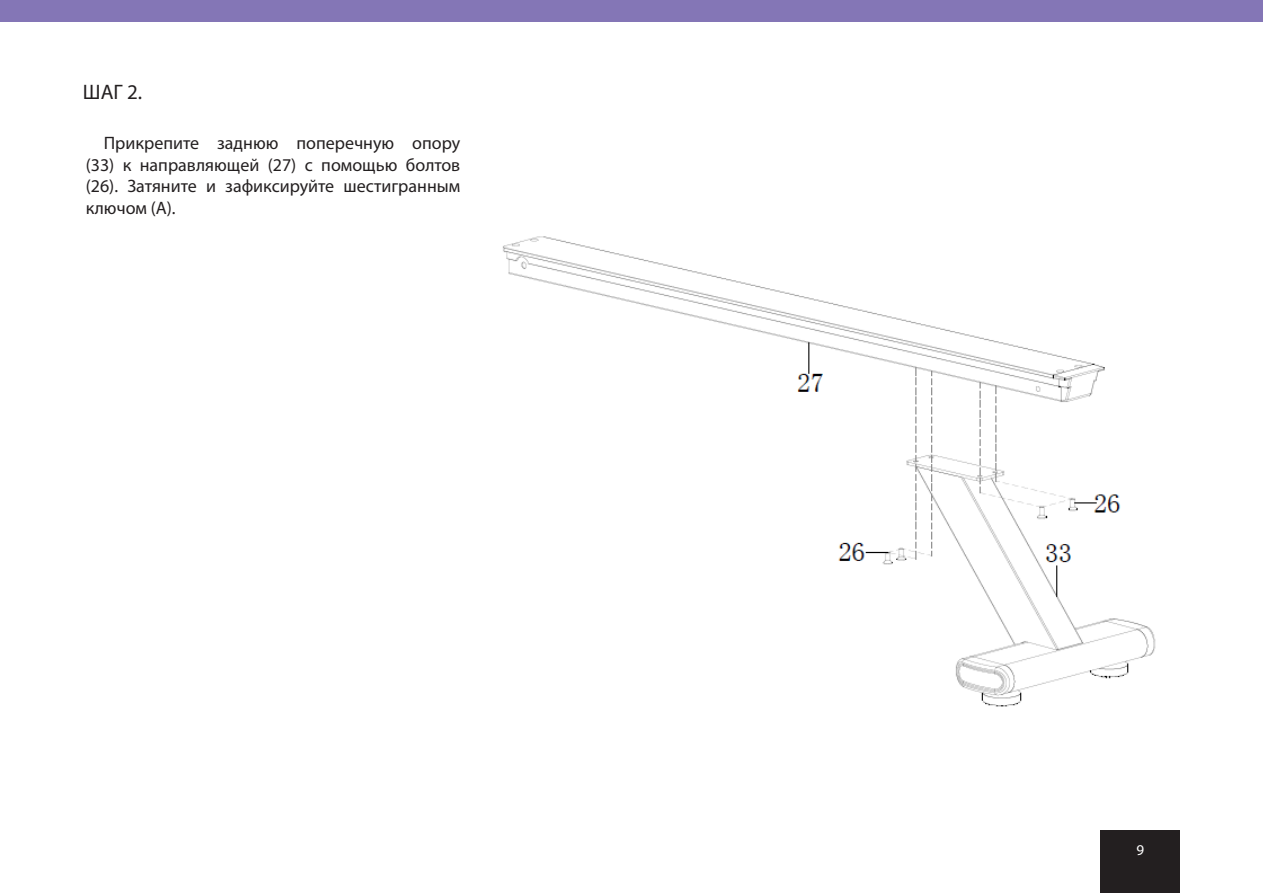
<style>
.page{position:relative;width:1263px;height:893px;background:#fff}
.page>*{position:absolute;margin:0;border:0;box-sizing:border-box;transform-origin:0 0}
.РАЗДЕЛ{font:21px "Myriad Pro";color:#231f20}
.Обычный_текст__с_отс{font:18px/21.6px "Myriad Pro";color:#231f20;text-align:justify}
.t1{font:15px "Myriad Pro";color:#fff}
</style>
<div class="page">
<div style="left:0;top:0;width:1263px;height:21px;background:#8476b6"></div>
<div style="left:1101px;top:831px;width:79px;height:62px;background:#231f20"></div>
<img style="left:502px;top:236px;width:654px;height:471px">
<p class="РАЗДЕЛ" style="left:83px;top:79px;width:61px">ШАГ 2.</p>
<p class="Обычный_текст__с_отс" style="left:86px;top:132px;width:376px;text-indent:18px">Прикрепите заднюю поперечную опору (33) к направляющей (27) с помощью болтов (26). Затяните и зафиксируйте шестигранным ключом (A).</p>
<p class="t1" style="left:1136px;top:841px;width:9px">9</p>
</div>
